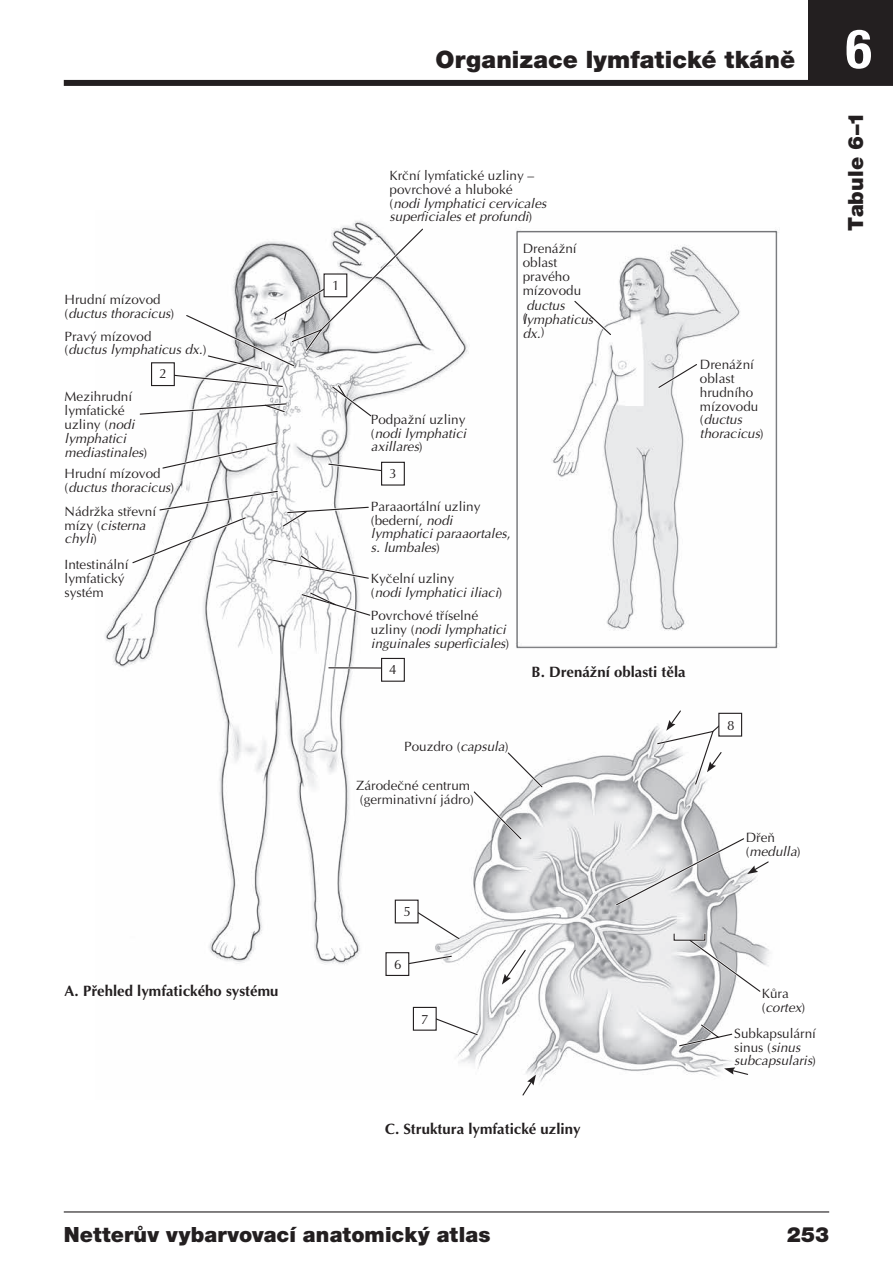
<style>
.page{position:relative;width:893px;height:1263px;background:#fff}
.page>*{position:absolute;margin:0;border:0;box-sizing:border-box;transform-origin:0 0}
.t1{font:700 condensed 54px "Helvetica Neue LT Pro";color:#fff}
.t2{font:900 24px "Helvetica Neue LT Pro";letter-spacing:.005em;color:#231f20}
.t3{font:900 21px "Helvetica Neue LT Pro";letter-spacing:.005em;color:#231f20}
.t4{font:700 15px "Optima CE";color:#231f20}
.t5{font:italic 13.5px/14px "Optima CE";color:#231f20}
.t6{font:13.5px/14px "Optima CE";color:#231f20}
.s1{font-style:normal}
.s2{font-style:italic}
</style>
<div class="page">
<hr style="left:64px;top:1211px;width:765px;height:1px;background:#231f20">
<div style="left:808px;top:0;width:85px;height:85px;background:#231f20"></div>
<div style="left:64px;top:80px;width:829px;height:6px;background:#231f20"></div>
<img style="left:105px;top:221px;width:675px;height:861px">
<div style="left:673px;top:933px;width:33px;height:8px;border:2px solid #fff"></div>
<svg style="left:572px;top:298px;width:42px;height:40px"></svg>
<svg style="left:656px;top:361px;width:44px;height:29px"></svg>
<svg style="left:160px;top:440px;width:120px;height:31px"></svg>
<svg style="left:403px;top:902px;width:59px;height:40px"></svg>
<svg style="left:409px;top:954px;width:45px;height:14px"></svg>
<svg style="left:421px;top:1011px;width:59px;height:26px"></svg>
<svg style="left:326px;top:462px;width:55px;height:12px"></svg>
<hr style="left:329px;top:667px;width:63px;height:2px;background:#231f20">
<svg style="left:138px;top:226px;width:288px;height:193px"></svg>
<svg style="left:471px;top:750px;width:74px;height:92px"></svg>
<svg style="left:130px;top:489px;width:241px;height:92px"></svg>
<svg style="left:677px;top:1022px;width:57px;height:26px"></svg>
<svg style="left:299px;top:590px;width:74px;height:28px"></svg>
<svg style="left:687px;top:937px;width:76px;height:57px"></svg>
<div style="left:382px;top:658px;width:22px;height:23px;background:#fff"></div>
<div style="left:381px;top:658px;width:24px;height:24px;border:1px solid #231f20"></div>
<div style="left:382px;top:462px;width:22px;height:23px;background:#fff"></div>
<div style="left:381px;top:462px;width:24px;height:24px;border:1px solid #231f20"></div>
<div style="left:152px;top:363px;width:22px;height:23px;background:#fff"></div>
<div style="left:151px;top:362px;width:24px;height:24px;border:1px solid #231f20"></div>
<div style="left:324px;top:274px;width:23px;height:23px;background:#fff"></div>
<div style="left:323px;top:273px;width:24px;height:24px;border:1px solid #231f20"></div>
<div style="left:719px;top:713px;width:23px;height:23px;background:#fff"></div>
<div style="left:718px;top:713px;width:24px;height:24px;border:1px solid #231f20"></div>
<div style="left:395px;top:900px;width:23px;height:23px;background:#fff"></div>
<div style="left:395px;top:899px;width:24px;height:24px;border:1px solid #231f20"></div>
<div style="left:386px;top:953px;width:23px;height:22px;background:#fff"></div>
<div style="left:385px;top:952px;width:24px;height:24px;border:1px solid #231f20"></div>
<div style="left:413px;top:1007px;width:23px;height:23px;background:#fff"></div>
<div style="left:413px;top:1007px;width:24px;height:24px;border:1px solid #231f20"></div>
<svg style="left:520px;top:1074px;width:16px;height:22px"></svg>
<svg style="left:724px;top:1067px;width:26px;height:10px"></svg>
<svg style="left:613px;top:836px;width:158px;height:72px"></svg>
<svg style="left:655px;top:708px;width:71px;height:79px"></svg>
<svg style="left:499px;top:949px;width:28px;height:39px"></svg>
<p class="t5" style="left:65px;top:292px;width:111px"><span class="s1">Hrudní mízovod (</span>ductus thoracicus<span class="s1">)</span></p>
<p class="t5" style="left:65px;top:329px;width:143px"><span class="s1">Pravý mízovod<br>(</span>ductus lymphaticus dx.<span class="s1">)</span></p>
<p class="t6" style="left:65px;top:390px;width:84px">Mezihrudní lymfatické uzliny (<span class="s2">nodi lymphatici mediastinales</span>)</p>
<p class="t5" style="left:65px;top:467px;width:111px"><span class="s1">Hrudní mízovod (</span>ductus thoracicus<span class="s1">)</span></p>
<p class="t6" style="left:65px;top:504px;width:93px">Nádržka střevní mízy (<span class="s2">cisterna chyli</span>)</p>
<p class="t6" style="left:65px;top:558px;width:65px">Intestinální lymfatický systém</p>
<p class="t6" style="left:159px;top:367px;width:9px">2</p>
<p class="t4" style="left:65px;top:982px;width:215px">A. Přehled lymfatického systému</p>
<h2 class="t2" style="left:436px;top:45px;width:361px">Organizace lymfatické tkáně</h2>
<p class="t6" style="left:332px;top:279px;width:9px">1</p>
<p class="t5" style="left:390px;top:168px;width:158px"><span class="s1">Krční lymfatické uzliny – povrchové a hluboké<br>(</span>nodi lymphatici cervicales superficiales et profundi<span class="s1">)</span></p>
<p class="t6" style="left:523px;top:242px;width:60px">Drenážní oblast pravého mízovodu</p>
<p class="t6" style="left:523px;top:311px;width:5px">(</p>
<p class="t5" style="left:523px;top:298px;width:72px">ductus lymphaticus dx.<span class="s1">)</span></p>
<p class="t5" style="left:371px;top:412px;width:97px;text-align:justify"><span class="s1">Podpažní uzliny (</span>nodi lymphatici axillares<span class="s1">)</span></p>
<p class="t6" style="left:389px;top:467px;width:9px">3</p>
<p class="t5" style="left:371px;top:499px;width:141px"><span class="s1">Paraaortální uzliny (bederní,</span> nodi lymphatici paraaortales<span class="s1">, </span>s. lumbales<span class="s1">)</span></p>
<p class="t5" style="left:371px;top:571px;width:133px"><span class="s1">Kyčelní uzliny<br>(</span>nodi lymphatici iliaci<span class="s1">)</span></p>
<p class="t5" style="left:371px;top:608px;width:140px"><span class="s1">Povrchové tříselné uzliny (</span>nodi lymphatici inguinales superficiales<span class="s1">)</span></p>
<p class="t6" style="left:389px;top:663px;width:9px">4</p>
<p class="t4" style="left:531px;top:664px;width:156px">B. Drenážní oblasti těla</p>
<p class="t6" style="left:700px;top:357px;width:65px">Drenážní oblast hrudního mízovodu (<span class="s2">ductus thoracicus</span>)</p>
<p class="t6" style="left:404px;top:740px;width:106px">Pouzdro (<span class="s2">capsula</span>)</p>
<p class="t6" style="left:356px;top:779px;width:119px">Zárodečné centrum (germinativní jádro)</p>
<p class="t6" style="left:727px;top:718px;width:9px">8</p>
<p class="t5" style="left:746px;top:831px;width:56px"><span class="s1">Dřeň (</span>medulla<span class="s1">)</span></p>
<p class="t6" style="left:404px;top:905px;width:9px">5</p>
<p class="t6" style="left:394px;top:957px;width:9px">6</p>
<p class="t6" style="left:421px;top:1012px;width:9px">7</p>
<p class="t6" style="left:762px;top:987px;width:45px">Kůra (<span class="s2">cortex</span>)</p>
<p class="t6" style="left:734px;top:1026px;width:83px">Subkapsulární sinus (<span class="s2">sinus subcapsularis</span>)</p>
<p class="t4" style="left:385px;top:1120px;width:197px">C. Struktura lymfatické uzliny</p>
<h1 class="t1" style="left:846px;top:16px;width:27px">6</h1>
<h3 class="t3" style="left:843px;top:231px;width:120px;rotate:-90deg">Tabule 6–1</h3>
<h3 class="t3" style="left:64px;top:1222px;width:428px">Netterův vybarvovací anatomický atlas</h3>
<h3 class="t3" style="left:787px;top:1222px;width:44px">253</h3>
</div>
